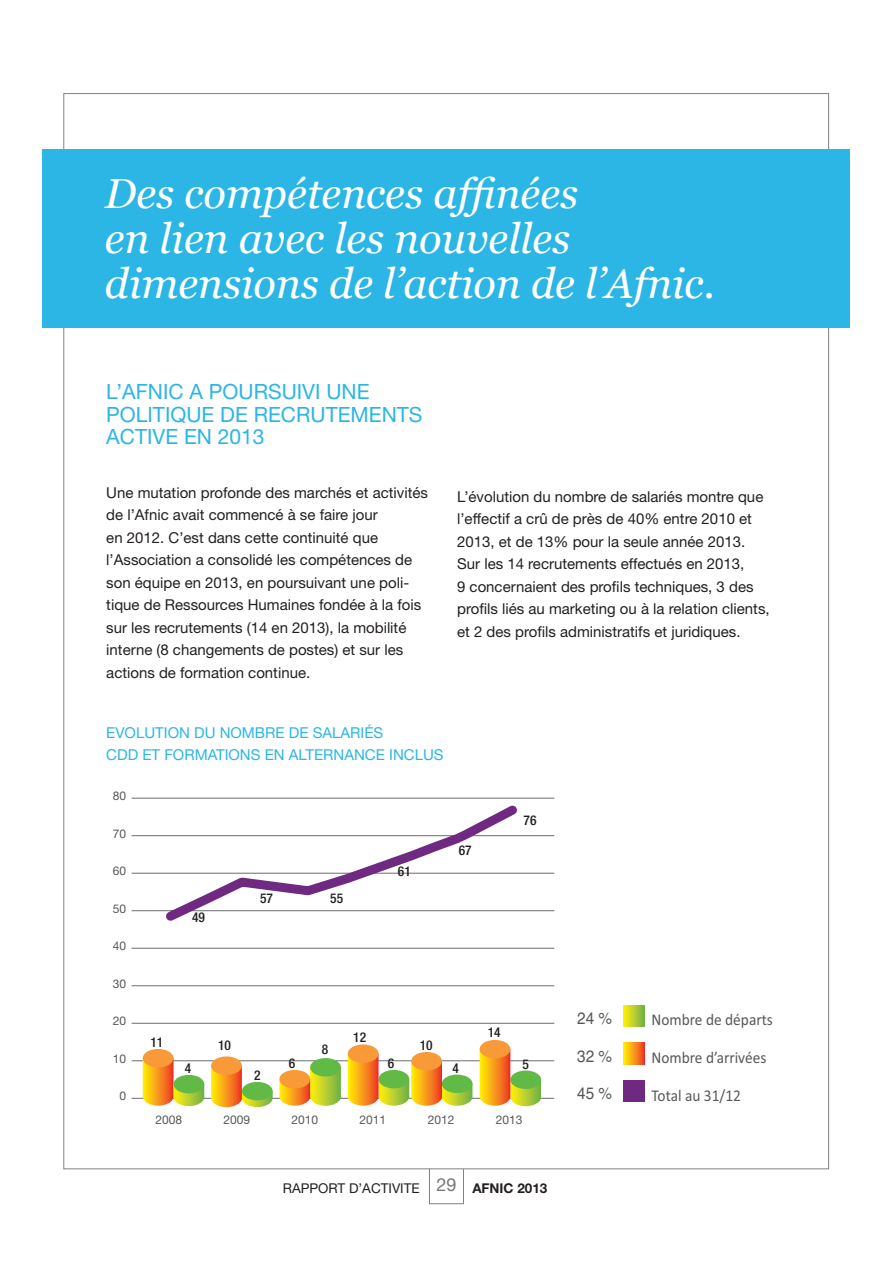
<style>
.page{position:relative;width:893px;height:1263px;background:#fff}
.page>*{position:absolute;margin:0;border:0;box-sizing:border-box;transform-origin:0 0}
.t1{font:italic 42px/45px "Georgia";color:#fff}
.t2{font:21px/22.5px "Helvetica Neue";color:#2bb6e6}
.t3{font:16.5px "Calibri";color:#57585a;scale:.93 1}
.t4{font:16.5px "Helvetica";color:#57585a;scale:.93 1}
.t5{font:15px/22.5px "Helvetica Neue";color:#231f20}
.t6{font:15px/22.5px "Helvetica Neue";color:#2bb6e6}
.t7{font:500 condensed 13.5px "Helvetica Neue";color:#231f20}
.t8{font:13.5px "Helvetica Neue";color:#231f20}
.t9{font:12px "Helvetica Neue";color:#57585a}
.s1{font-size:18px;color:#76787b}
.s2{font-weight:700}
</style>
<div class="page">
<div style="left:429px;top:1168px;width:35px;height:36px;border:1px solid #808285"></div>
<div style="left:43px;top:149px;width:807px;height:178px;background:#2bb6e6"></div>
<hr style="left:132px;top:1060px;width:422px;height:1px;background:#6c6d70">
<hr style="left:132px;top:1023px;width:422px;height:1px;background:#6c6d70">
<hr style="left:132px;top:985px;width:422px;height:1px;background:#6c6d70">
<hr style="left:132px;top:948px;width:422px;height:1px;background:#6c6d70">
<hr style="left:132px;top:910px;width:422px;height:1px;background:#6c6d70">
<hr style="left:132px;top:873px;width:422px;height:1px;background:#6c6d70">
<hr style="left:132px;top:835px;width:422px;height:1px;background:#6c6d70">
<hr style="left:132px;top:798px;width:422px;height:1px;background:#6c6d70">
<hr style="left:132px;top:1098px;width:422px;height:1px;background:#6c6d70">
<div style="left:143px;top:1049px;width:31px;height:18px;background:#f89a37;border-radius:50%"></div>
<svg style="left:143px;top:1058px;width:61px;height:48px"></svg>
<div style="left:174px;top:1075px;width:30px;height:18px;background:#61b946;border-radius:50%"></div>
<div style="left:310px;top:1058px;width:31px;height:18px;background:#61b946;border-radius:50%"></div>
<svg style="left:211px;top:1068px;width:62px;height:39px"></svg>
<div style="left:211px;top:1056px;width:31px;height:19px;background:#f89a37;border-radius:50%"></div>
<svg style="left:279px;top:1067px;width:62px;height:39px"></svg>
<div style="left:279px;top:1070px;width:31px;height:18px;background:#f89a37;border-radius:50%"></div>
<div style="left:348px;top:1044px;width:31px;height:19px;background:#f89a37;border-radius:50%"></div>
<svg style="left:348px;top:1054px;width:124px;height:52px"></svg>
<div style="left:411px;top:1052px;width:31px;height:18px;background:#f89a37;border-radius:50%"></div>
<svg style="left:480px;top:1049px;width:61px;height:57px"></svg>
<div style="left:480px;top:1040px;width:30px;height:18px;background:#f89a37;border-radius:50%"></div>
<svg style="left:159px;top:805px;width:362px;height:116px"></svg>
<div style="left:623px;top:1005px;width:22px;height:21px;background:linear-gradient(to right,#fff109,#74b34a)"></div>
<div style="left:623px;top:1043px;width:22px;height:21px;background:linear-gradient(to right,#fff604,#ef4029)"></div>
<div style="left:623px;top:1081px;width:22px;height:21px;background:#702980"></div>
<h1 class="t1" style="left:105px;top:171px;width:612px">Des compétences affinées<br>en lien avec les nouvelles dimensions de l’action de l’Afnic.</h1>
<h2 class="t2" style="left:106px;top:380px;width:318px">L’AFNIC A POURSUIVI UNE<br>POLITIQUE DE RECRUTEMENTS<br>ACTIVE EN 2013</h2>
<p class="t5" style="left:106px;top:481px;width:323px">Une mutation profonde des marchés et activités de l’Afnic avait commencé à se faire jour<br>en 2012. C’est dans cette continuité que l’Association a consolidé les compétences de son équipe en 2013, en poursuivant une poli&shy;tique de Ressources Humaines fondée à la fois sur les recrutements (14 en 2013), la mobilité interne (8 changements de postes) et sur les actions de formation continue.</p>
<p class="t5" style="left:457px;top:485px;width:314px">L’évolution du nombre de salariés montre que l’effectif a crû de près de 40% entre 2010 et 2013, et de 13% pour la seule année 2013.<br>Sur les 14 recrutements effectués en 2013,<br>9 concernaient des profils techniques, 3 des profils liés au marketing ou à la relation clients, et 2 des profils administratifs et juridiques.</p>
<p class="t6" style="left:106px;top:721px;width:339px">EVOLUTION DU NOMBRE DE SALARIÉS<br>CDD ET FORMATIONS EN ALTERNANCE INCLUS</p>
<p class="t9" style="left:113px;top:789px;width:15px">80</p>
<p class="t9" style="left:113px;top:826px;width:15px">70</p>
<p class="t9" style="left:113px;top:864px;width:15px">60</p>
<p class="t9" style="left:113px;top:901px;width:15px">50</p>
<p class="t9" style="left:113px;top:939px;width:15px">40</p>
<p class="t9" style="left:113px;top:976px;width:15px">30</p>
<p class="t9" style="left:113px;top:1014px;width:15px">20</p>
<p class="t9" style="left:113px;top:1051px;width:15px">10</p>
<p class="t9" style="left:120px;top:1089px;width:8px">0</p>
<p class="t9" style="left:155px;top:1113px;width:28px">2008</p>
<p class="t9" style="left:223px;top:1113px;width:28px">2009</p>
<p class="t9" style="left:292px;top:1113px;width:28px">2010</p>
<p class="t9" style="left:360px;top:1113px;width:28px">2011</p>
<p class="t9" style="left:428px;top:1113px;width:28px">2012</p>
<p class="t9" style="left:496px;top:1113px;width:28px">2013</p>
<p class="t7" style="left:524px;top:812px;width:14px">76</p>
<p class="t7" style="left:459px;top:842px;width:14px">67</p>
<p class="t7" style="left:398px;top:863px;width:14px">61</p>
<p class="t7" style="left:260px;top:890px;width:14px">57</p>
<p class="t7" style="left:330px;top:890px;width:14px">55</p>
<p class="t7" style="left:192px;top:909px;width:14px">49</p>
<p class="t7" style="left:488px;top:1024px;width:14px">14</p>
<p class="t7" style="left:353px;top:1029px;width:14px">12</p>
<p class="t7" style="left:150px;top:1034px;width:14px">11</p>
<p class="t7" style="left:218px;top:1037px;width:14px">10</p>
<p class="t7" style="left:420px;top:1037px;width:14px">10</p>
<p class="t7" style="left:322px;top:1042px;width:8px">8</p>
<p class="t7" style="left:289px;top:1055px;width:8px">6</p>
<p class="t7" style="left:388px;top:1055px;width:8px">6</p>
<p class="t7" style="left:522px;top:1056px;width:8px">5</p>
<p class="t7" style="left:185px;top:1060px;width:8px">4</p>
<p class="t7" style="left:452px;top:1060px;width:8px">4</p>
<p class="t7" style="left:254px;top:1067px;width:8px">2</p>
<p class="t8" style="left:283px;top:1180px;width:266px">RAPPORT D’ACTIVITE <span class="s1">29</span> <span class="s2">AFNIC 2013</span></p>
<p class="t4" style="left:577px;top:1006px;width:39px">24 %</p>
<p class="t4" style="left:577px;top:1043px;width:39px">32 %</p>
<p class="t4" style="left:577px;top:1081px;width:39px">45 %</p>
<p class="t3" style="left:651px;top:1009px;width:132px">Nombre de départs</p>
<p class="t3" style="left:651px;top:1047px;width:125px">Nombre d’arrivées</p>
<p class="t3" style="left:651px;top:1084px;width:98px">Total au 31/12</p>
</div>
